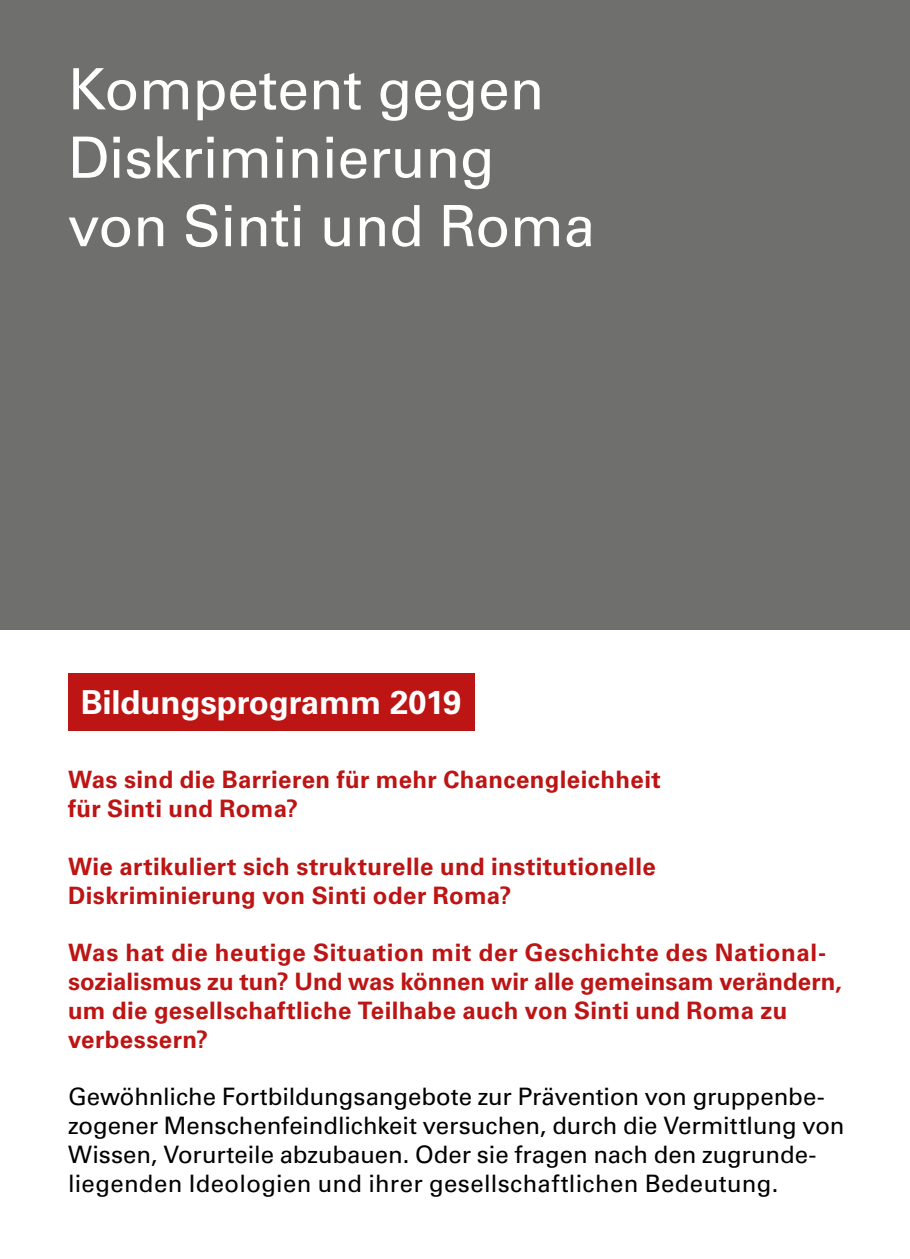
<style>
.page{position:relative;width:910px;height:1259px;background:#fff}
.page>*{position:absolute;margin:0;border:0;box-sizing:border-box;transform-origin:0 0}
.t1{font:57px/68.4px "Univers LT Pro 55 Roman";letter-spacing:-.005em;color:#fff}
.t2{font:700 33px "Univers LT Pro 65";letter-spacing:-.005em;color:#fff}
.t3{font:700 24px/28.8px "Univers LT Pro 65";letter-spacing:.015em;color:#bd1414}
.t4{font:24px/28.8px "Univers LT Pro 55 Roman";color:#000}
</style>
<div class="page">
<div style="left:0;top:0;width:910px;height:629px;background:#6f6f6e"></div>
<div style="left:68px;top:673px;width:406px;height:57px;background:#bd1414"></div>
<h1 class="t1" style="left:68px;top:55px;width:529px">Kompetent gegen<br>Diskriminierung von Sinti und Roma</h1>
<h2 class="t2" style="left:81px;top:682px;width:382px">Bildungsprogramm 2019</h2>
<p class="t3" style="left:68px;top:765px;width:594px">Was sind die Barrieren für mehr Chancengleichheit für Sinti und Roma?</p>
<p class="t3" style="left:68px;top:852px;width:589px">Wie artikuliert sich strukturelle und institutionelle<br>Diskriminierung von Sinti oder Roma?</p>
<p class="t3" style="left:68px;top:938px;width:775px">Was hat die heutige Situation mit der Geschichte des National&shy;sozialismus zu tun? Und was können wir alle gemeinsam verändern, um die gesellschaftliche Teilhabe auch von Sinti und Roma zu verbessern?</p>
<p class="t4" style="left:68px;top:1082px;width:778px">Gewöhnliche Fortbildungsangebote zur Prävention von gruppenbe&shy;zogener Menschenfeindlichkeit versuchen, durch die Vermittlung von Wissen, Vorurteile abzubauen. Oder sie fragen nach den zugrunde&shy;liegenden Ideologien und ihrer gesellschaftlichen Bedeutung.</p>
</div>
